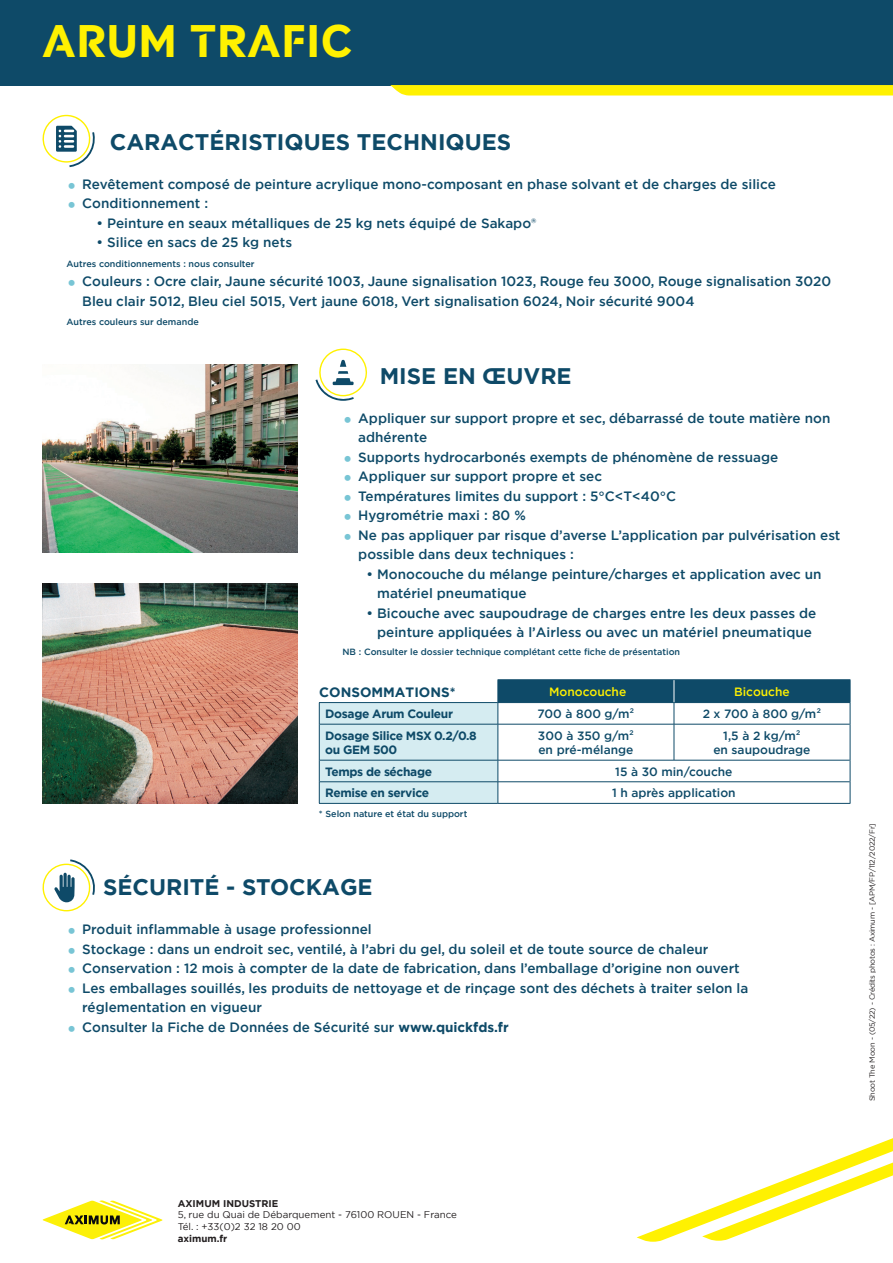
<style>
.page{position:relative;width:893px;height:1263px;background:#fff}
.page>*{position:absolute;margin:0;border:0;box-sizing:border-box;transform-origin:0 0}
.t1{font:700 45px "Colas";letter-spacing:.03em;color:#fff101}
.t2{font:700 22.5px "Gotham";color:#0e4a68}
.t3{font:500 13.5px/19.5px "Gotham";color:#0e4a68}
.t4{font:700 13.5px "Gotham";color:#0e4a68}
.t5{font:500 12px "Gotham";color:#0e4a68}
.t6{font:700 12px "Gotham";letter-spacing:-.03em;color:#0e4a68}
.t7{font:500 12px "Gotham";color:#fff101}
.t8{font:9.75px "Gotham";color:#231f20}
.t9{font:700 9.75px "Gotham";color:#231f20}
.t10{font:500 9px "Gotham";color:#0e4a68}
.Normal_e{font:7.5px "Gotham";letter-spacing:-.03em;color:#231f20}
.s1{font-weight:700}
</style>
<div class="page">
<svg style="left:43px;top:1200px;width:119px;height:39px"></svg>
<hr style="left:319px;top:803px;width:179px;height:1px;background:#0e4a68">
<hr style="left:498px;top:803px;width:176px;height:1px;background:#0e4a68">
<hr style="left:674px;top:803px;width:176px;height:1px;background:#0e4a68">
<hr style="left:497px;top:679px;width:177px;height:1px;background:#0e4a68">
<hr style="left:674px;top:679px;width:176px;height:1px;background:#0e4a68">
<svg style="left:319px;top:680px;width:532px;height:123px"></svg>
<hr style="left:674px;top:724px;width:1px;height:36px;background:#0e4a68">
<div style="left:0;top:0;width:893px;height:85px;background:#0e4a68"></div>
<svg style="left:390px;top:85px;width:503px;height:10px;background:#fdf004"></svg>
<svg style="left:637px;top:1138px;width:256px;height:104px"></svg>
<svg style="left:42px;top:115px;width:53px;height:52px"></svg>
<svg style="left:315px;top:349px;width:52px;height:52px"></svg>
<svg style="left:42px;top:859px;width:53px;height:52px"></svg>
<img style="left:43px;top:365px;width:255px;height:188px">
<img style="left:43px;top:583px;width:255px;height:221px">
<p class="t1" style="left:43px;top:16px;width:311px">ARUM TrAFIC</p>
<p class="t2" style="left:110px;top:127px;width:403px">CARACTÉRISTIQUES TECHNIQUES</p>
<p class="t3" style="left:82px;top:174px;width:695px">Revêtement composé de peinture acrylique mono-composant en phase solvant et de charges de silice</p>
<p class="t3" style="left:82px;top:194px;width:128px">Conditionnement :</p>
<p class="t3" style="left:97px;top:213px;width:441px">• Peinture en seaux métalliques de 25 kg nets équipé de Sakapo®</p>
<p class="t3" style="left:97px;top:233px;width:197px">• Silice en sacs de 25 kg nets</p>
<p class="t10" style="left:67px;top:258px;width:190px">Autres conditionnements : nous consulter</p>
<p class="t3" style="left:82px;top:272px;width:750px">Couleurs : Ocre clair, Jaune sécurité 1003, Jaune signalisation 1023, Rouge feu 3000, Rouge signalisation 3020<br>Bleu clair 5012, Bleu ciel 5015, Vert jaune 6018, Vert signalisation 6024, Noir sécurité 9004</p>
<p class="t10" style="left:67px;top:316px;width:134px">Autres couleurs sur demande</p>
<p class="t2" style="left:380px;top:361px;width:193px">MISE EN ŒUVRE</p>
<p class="t3" style="left:358px;top:408px;width:474px">Appliquer sur support propre et sec, débarrassé de toute matière non adhérente</p>
<p class="t3" style="left:358px;top:447px;width:421px">Supports hydrocarbonés exempts de phénomène de ressuage</p>
<p class="t3" style="left:358px;top:467px;width:245px">Appliquer sur support propre et sec</p>
<p class="t3" style="left:358px;top:486px;width:319px">Températures limites du support : 5°C&lt;T&lt;40°C</p>
<p class="t3" style="left:358px;top:506px;width:169px">Hygrométrie maxi : 80 %</p>
<p class="t3" style="left:358px;top:525px;width:484px">Ne pas appliquer par risque d’averse L’application par pulvérisation est possible dans deux techniques :</p>
<p class="t3" style="left:377px;top:564px;width:446px;text-indent:-11px">• Monocouche du mélange peinture/charges et application avec un matériel pneumatique</p>
<p class="t3" style="left:367px;top:603px;width:451px;text-align:center">• Bicouche avec saupoudrage de charges entre les deux passes de peinture appliquées à l’Airless ou avec un matériel pneumatique</p>
<p class="t10" style="left:343px;top:646px;width:339px">NB : Consulter le dossier technique complétant cette fiche de présentation</p>
<p class="t4" style="left:319px;top:683px;width:138px">CONSOMMATIONS*</p>
<p class="t7" style="left:549px;top:684px;width:79px">Monocouche</p>
<p class="t7" style="left:734px;top:684px;width:57px">Bicouche</p>
<p class="t6" style="left:325px;top:706px;width:129px">Dosage Arum Couleur</p>
<p class="t5" style="left:537px;top:706px;width:99px">700 à 800 g/m²</p>
<p class="t5" style="left:703px;top:706px;width:120px">2 x 700 à 800 g/m²</p>
<p class="t6" style="left:325px;top:727px;width:153px">Dosage Silice MSX 0.2/0.8</p>
<p class="t6" style="left:325px;top:742px;width:74px">ou GEM 500</p>
<p class="t5" style="left:538px;top:728px;width:97px">300 à 350 g/m²</p>
<p class="t5" style="left:538px;top:742px;width:97px">en pré-mélange</p>
<p class="t5" style="left:723px;top:728px;width:79px">1,5 à 2 kg/m²</p>
<p class="t5" style="left:713px;top:742px;width:99px">en saupoudrage</p>
<p class="t6" style="left:325px;top:763px;width:108px">Temps de séchage</p>
<p class="t5" style="left:615px;top:764px;width:119px">15 à 30 min/couche</p>
<p class="t6" style="left:325px;top:785px;width:105px">Remise en service</p>
<p class="t5" style="left:612px;top:785px;width:125px">1 h après application</p>
<p class="t10" style="left:319px;top:808px;width:150px">* Selon nature et état du support</p>
<p class="t2" style="left:103px;top:872px;width:271px">SÉCURITÉ - STOCKAGE</p>
<p class="t3" style="left:82px;top:919px;width:291px">Produit inflammable à usage professionnel</p>
<p class="t3" style="left:82px;top:939px;width:628px">Stockage : dans un endroit sec, ventilé, à l’abri du gel, du soleil et de toute source de chaleur</p>
<p class="t3" style="left:82px;top:958px;width:659px">Conservation : 12 mois à compter de la date de fabrication, dans l’emballage d’origine non ouvert</p>
<p class="t3" style="left:82px;top:978px;width:668px">Les emballages souillés, les produits de nettoyage et de rinçage sont des déchets à traiter selon la réglementation en vigueur</p>
<p class="t3" style="left:82px;top:1017px;width:428px">Consulter la Fiche de Données de Sécurité sur <span class="s1">www.quickfds.fr</span></p>
<p class="Normal_e" style="left:867px;top:1101px;width:279px;rotate:-90deg">Shoot The Moon - (05/22) - Crédits photos : Aximum - [APM/FP/112/2022/Fr]</p>
<p class="t9" style="left:178px;top:1197px;width:102px">AXIMUM INDUSTRIE</p>
<p class="t8" style="left:178px;top:1208px;width:281px">5, rue du Quai de Débarquement - 76100 ROUEN - France</p>
<p class="t8" style="left:178px;top:1220px;width:124px">Tél. : +33(0)2 32 18 20 00</p>
<p class="t9" style="left:178px;top:1232px;width:51px">aximum.fr</p>
</div>
